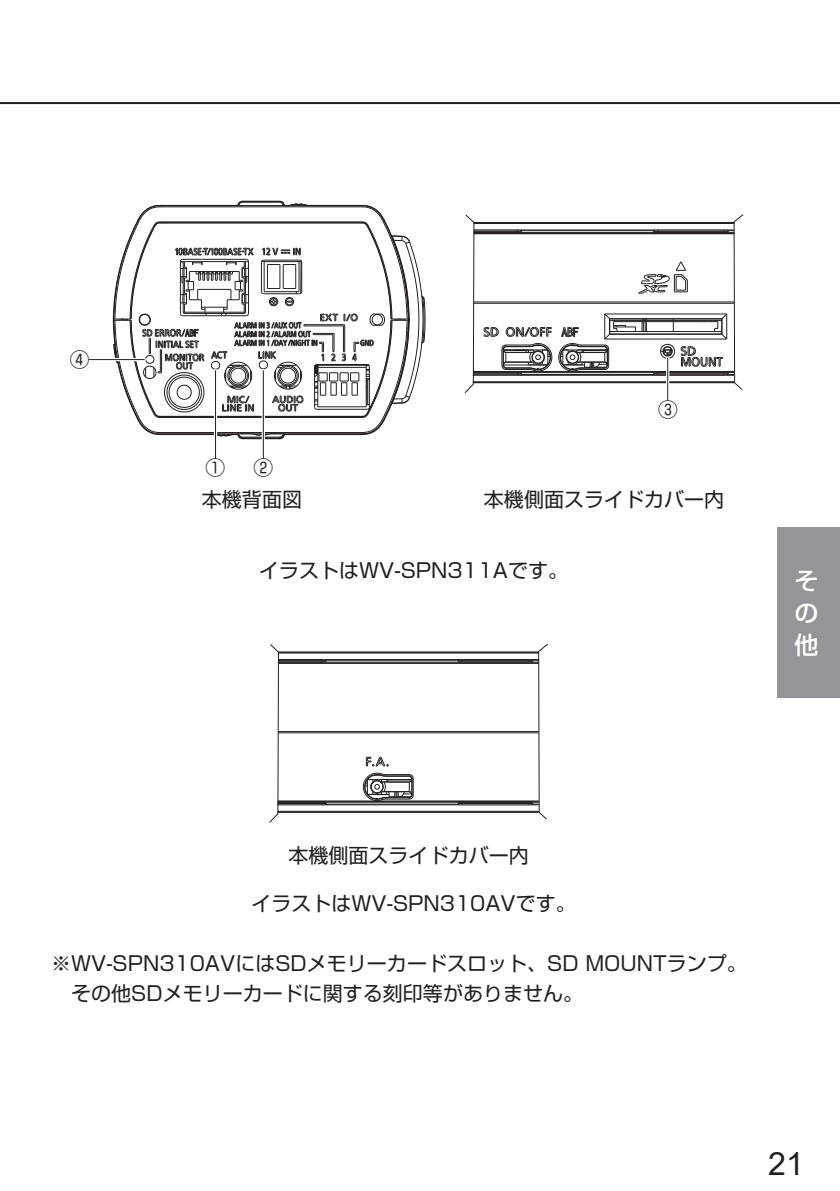
<style>
.page{position:relative;width:840px;height:1191px;background:#fff}
.page>*{position:absolute;margin:0;border:0;box-sizing:border-box;transform-origin:0 0}
.t1{font:32px "Arial";color:#231f20}
.t2{font:500 24px/32px "Shin Go Pro";color:#fff;text-align:justify}
.t3{font:20px/30px "Shin Go Pro";color:#231f20}
.t4{font:19.6px "Shin Go Pro";color:#231f20}
</style>
<div class="page">
<hr style="left:0;top:102px;width:839px;height:2px;background:#231f20">
<div style="left:777px;top:527px;width:62px;height:170px;background:#939598"></div>
<svg style="left:112px;top:201px;width:313px;height:239px"></svg>
<hr style="left:214px;top:371px;width:3px;height:87px;background:#fff">
<hr style="left:215px;top:371px;width:1px;height:87px;background:#231f20">
<svg style="left:261px;top:371px;width:4px;height:87px"></svg>
<hr style="left:263px;top:371px;width:1px;height:87px;background:#231f20">
<hr style="left:89px;top:358px;width:55px;height:3px;background:#fff">
<hr style="left:89px;top:359px;width:55px;height:1px;background:#231f20">
<hr style="left:473px;top:302px;width:260px;height:1px;background:#231f20">
<hr style="left:473px;top:222px;width:260px;height:1px;background:#231f20">
<hr style="left:473px;top:223px;width:260px;height:1px;background:#231f20">
<hr style="left:473px;top:229px;width:44px;height:1px;background:#231f20">
<hr style="left:473px;top:232px;width:44px;height:1px;background:#231f20">
<hr style="left:473px;top:233px;width:260px;height:1px;background:#231f20">
<hr style="left:473px;top:231px;width:44px;height:1px;background:#231f20">
<hr style="left:473px;top:303px;width:260px;height:1px;background:#231f20">
<hr style="left:473px;top:371px;width:260px;height:1px;background:#231f20">
<hr style="left:473px;top:372px;width:44px;height:1px;background:#231f20">
<hr style="left:472px;top:381px;width:261px;height:1px;background:#231f20">
<hr style="left:472px;top:375px;width:45px;height:1px;background:#231f20">
<hr style="left:472px;top:382px;width:261px;height:1px;background:#231f20">
<hr style="left:472px;top:374px;width:45px;height:1px;background:#231f20">
<svg style="left:464px;top:214px;width:10px;height:179px"></svg>
<hr style="left:667px;top:358px;width:1px;height:42px;background:#231f20">
<svg style="left:483px;top:215px;width:259px;height:175px"></svg>
<hr style="left:278px;top:731px;width:260px;height:1px;background:#231f20">
<hr style="left:278px;top:663px;width:260px;height:1px;background:#231f20">
<hr style="left:278px;top:652px;width:260px;height:1px;background:#231f20">
<hr style="left:278px;top:659px;width:44px;height:1px;background:#231f20">
<hr style="left:324px;top:659px;width:135px;height:1px;background:#231f20">
<hr style="left:462px;top:659px;width:66px;height:1px;background:#231f20">
<hr style="left:462px;top:661px;width:66px;height:1px;background:#231f20">
<hr style="left:326px;top:660px;width:132px;height:1px;background:#231f20">
<hr style="left:278px;top:661px;width:44px;height:1px;background:#231f20">
<hr style="left:278px;top:662px;width:260px;height:1px;background:#231f20">
<hr style="left:462px;top:660px;width:66px;height:1px;background:#231f20">
<svg style="left:457px;top:659px;width:5px;height:3px"></svg>
<svg style="left:321px;top:659px;width:6px;height:3px"></svg>
<hr style="left:278px;top:660px;width:44px;height:1px;background:#231f20">
<hr style="left:278px;top:732px;width:260px;height:1px;background:#231f20">
<hr style="left:277px;top:800px;width:261px;height:1px;background:#231f20">
<hr style="left:277px;top:801px;width:261px;height:1px;background:#231f20">
<hr style="left:277px;top:802px;width:261px;height:1px;background:#231f20">
<hr style="left:326px;top:803px;width:132px;height:1px;background:#231f20">
<hr style="left:277px;top:811px;width:261px;height:1px;background:#231f20">
<hr style="left:462px;top:804px;width:66px;height:1px;background:#231f20">
<hr style="left:324px;top:804px;width:135px;height:1px;background:#231f20">
<hr style="left:277px;top:804px;width:45px;height:1px;background:#231f20">
<hr style="left:277px;top:812px;width:261px;height:1px;background:#231f20">
<svg style="left:321px;top:802px;width:6px;height:3px"></svg>
<hr style="left:462px;top:803px;width:66px;height:1px;background:#231f20">
<hr style="left:277px;top:803px;width:45px;height:1px;background:#231f20">
<svg style="left:362px;top:756px;width:52px;height:45px"></svg>
<svg style="left:269px;top:644px;width:10px;height:178px"></svg>
<svg style="left:528px;top:644px;width:19px;height:176px"></svg>
<p class="t4" style="left:70px;top:343px;width:21px">④</p>
<p class="t4" style="left:205px;top:451px;width:21px">①</p>
<p class="t4" style="left:253px;top:451px;width:21px">②</p>
<p class="t3" style="left:202px;top:482px;width:101px">本機背面図</p>
<p class="t4" style="left:658px;top:394px;width:21px">③</p>
<p class="t3" style="left:483px;top:482px;width:241px">本機側面スライドカバー内</p>
<p class="t3" style="left:259px;top:552px;width:310px">イラストはWV-SPN311Aです。</p>
<p class="t2" style="left:794px;top:561px;width:25px">その他</p>
<p class="t3" style="left:288px;top:838px;width:241px">本機側面スライドカバー内</p>
<p class="t3" style="left:251px;top:886px;width:326px">イラストはWV-SPN310AVです。</p>
<p class="t3" style="left:71px;top:946px;width:677px;text-indent:-20px">※WV-SPN310AVにはSDメモリーカードスロット、SD MOUNTランプ。その他SDメモリーカードに関する刻印等がありません。</p>
<h1 class="t1" style="left:767px;top:1141px;width:37px">21</h1>
</div>
